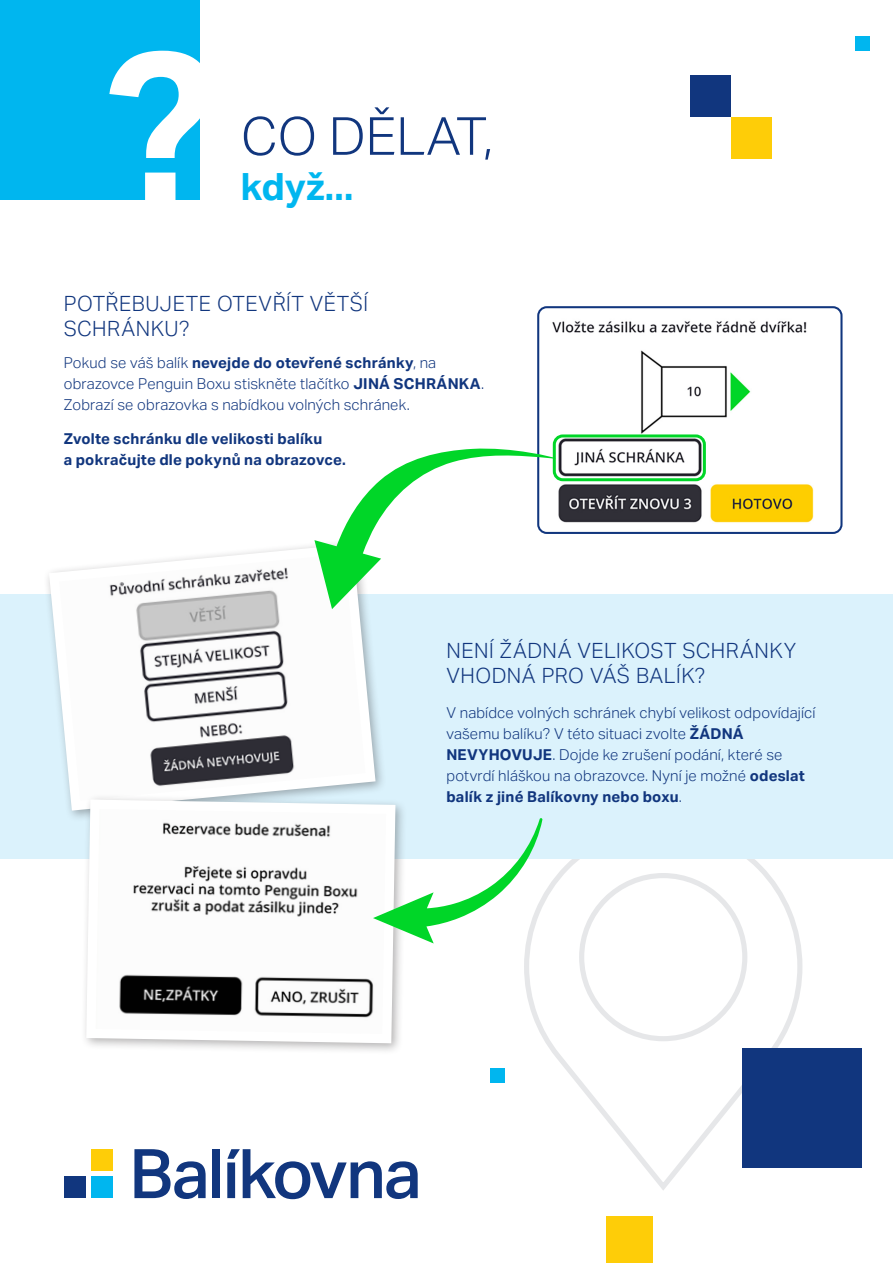
<style>
.page{position:relative;width:893px;height:1263px;background:#fff}
.page>*{position:absolute;margin:0;border:0;box-sizing:border-box;transform-origin:0 0}
.t1{font:300 52.5px "Aktiv Grotesk";color:#11367e}
.t2{font:700 37.5px "Aktiv Grotesk";color:#00b6ef}
.Normální{font:300 21px/25.2px "Aktiv Grotesk";letter-spacing:.025em;color:#11367e}
.Normální-2{font:300 15px/21px "Aktiv Grotesk";letter-spacing:.01em;color:#11367e}
.Normální-3{font:700 15px/21px "Aktiv Grotesk";letter-spacing:.015em;color:#11367e}
.s1{font-weight:700}
</style>
<div class="page">
<svg style="left:524px;top:859px;width:281px;height:331px"></svg>
<div style="left:743px;top:1048px;width:119px;height:119px;background:#11367e"></div>
<div style="left:0;top:595px;width:893px;height:264px;background:#dbf2fc"></div>
<div style="left:0;top:0;width:200px;height:200px;background:#00b6ef"></div>
<div style="left:690px;top:76px;width:41px;height:41px;background:#11367e"></div>
<div style="left:731px;top:117px;width:41px;height:42px;background:#fecd08"></div>
<div style="left:91px;top:1176px;width:22px;height:22px;background:#00b6ef"></div>
<div style="left:64px;top:1176px;width:22px;height:22px;background:#11367e"></div>
<div style="left:91px;top:1149px;width:22px;height:22px;background:#fecd08"></div>
<svg style="left:134px;top:1149px;width:72px;height:50px"></svg>
<div style="left:212px;top:1149px;width:8px;height:49px;background:#11367e"></div>
<svg style="left:227px;top:1149px;width:191px;height:50px"></svg>
<div style="left:606px;top:1216px;width:47px;height:47px;background:#fecd08"></div>
<div style="left:490px;top:1068px;width:15px;height:14px;background:#00b6ef"></div>
<div style="left:855px;top:37px;width:14px;height:14px;background:#00b6ef"></div>
<svg style="left:44px;top:546px;width:337px;height:270px"></svg>
<div style="left:80px;top:793px;width:328px;height:262px;background:#231f20;opacity:.35"></div>
<svg style="left:82px;top:795px;width:318px;height:253px"></svg>
<img style="left:540px;top:307px;width:301px;height:226px">
<div style="left:537px;top:306px;width:305px;height:228px;border:2px solid #11367e;border-radius:9px"></div>
<svg style="left:109px;top:51px;width:91px;height:149px"></svg>
<div style="left:553px;top:434px;width:153px;height:47px;border:3px solid #00d628;border-radius:9px"></div>
<svg style="left:314px;top:447px;width:242px;height:162px"></svg>
<svg style="left:373px;top:818px;width:169px;height:125px"></svg>
<p class="t1" style="left:241px;top:106px;width:254px">CO DĚLAT,</p>
<p class="t2" style="left:241px;top:165px;width:114px">když...</p>
<p class="Normální" style="left:64px;top:291px;width:306px">POTŘEBUJETE OTEVŘÍT VĚTŠÍ<br>SCHRÁNKU?</p>
<p class="Normální-2" style="left:64px;top:352px;width:422px">Pokud se váš balík <span class="s1">nevejde do otevřené schránky</span>, na obrazovce Penguin Boxu stiskněte tlačítko <span class="s1">JINÁ SCHRÁNKA</span>.<br>Zobrazí se obrazovka s nabídkou volných schránek.</p>
<p class="Normální-3" style="left:64px;top:428px;width:284px">Zvolte schránku dle velikosti balíku<br>a pokračujte dle pokynů na obrazovce.</p>
<p class="Normální" style="left:446px;top:638px;width:351px">NENÍ ŽÁDNÁ VELIKOST SCHRÁNKY<br>VHODNÁ PRO VÁŠ BALÍK?</p>
<p class="Normální-2" style="left:446px;top:702px;width:370px">V nabídce volných schránek chybí velikost odpovídající vašemu balíku? V této situaci zvolte <span class="s1">ŽÁDNÁ NEVYHOVUJE</span>. Dojde ke zrušení podání, které se potvrdí hláškou na obrazovce. Nyní je možné <span class="s1">odeslat balík z jiné Balíkovny nebo boxu</span>.</p>
</div>
